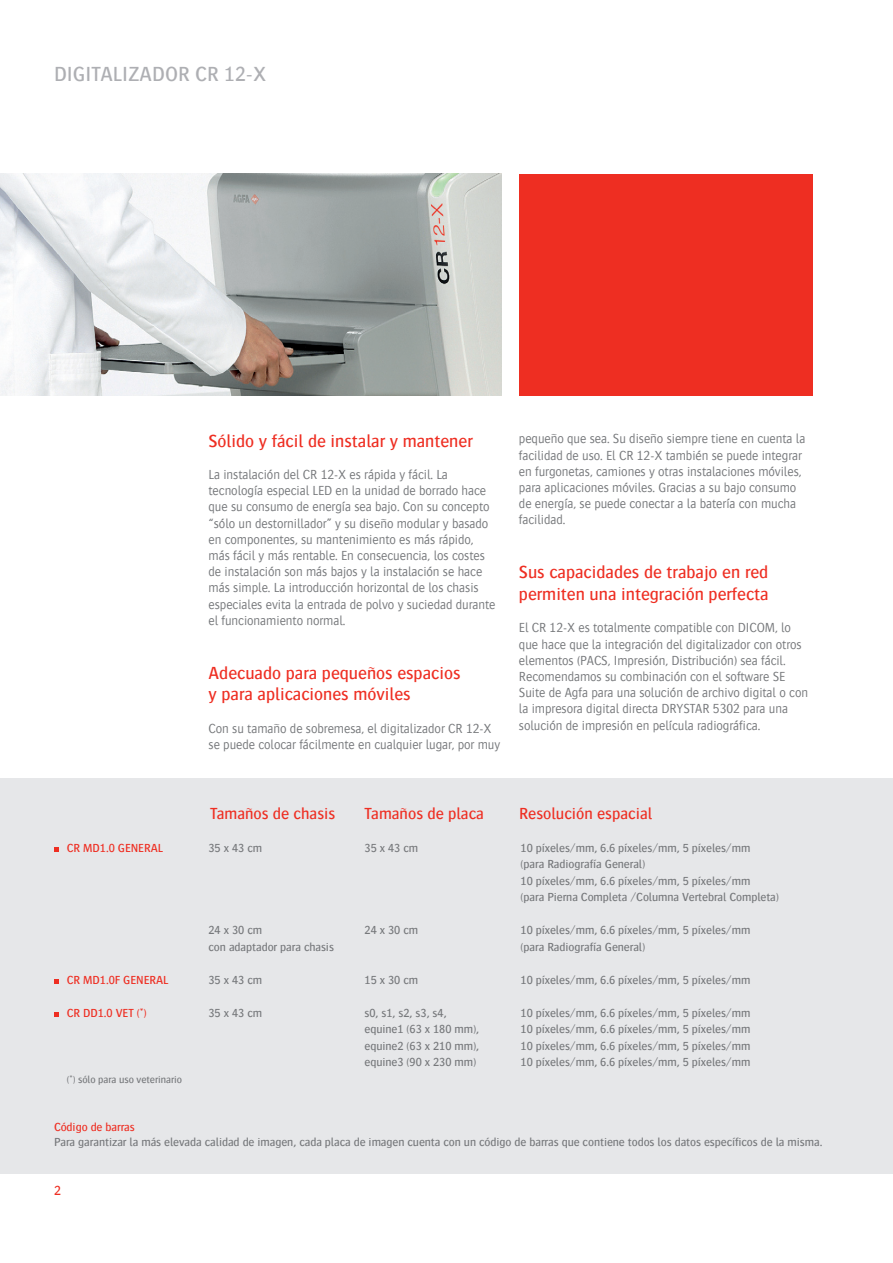
<style>
.page{position:relative;width:893px;height:1263px;background:#fff}
.page>*{position:absolute;margin:0;border:0;box-sizing:border-box;transform-origin:0 0}
.t1{font:500 21px "Bosis For Agfa";color:#aeafb3}
.t2{font:500 18px/21.6px "Bosis For Agfa";color:#ee2e22}
.t3{font:500 16.5px "Bosis For Agfa";color:#ee2e22}
.t4{font:300 13.5px/16.2px "Bosis For Agfa";letter-spacing:-.005em;color:#76787b}
.t5{font:500 13.5px "Bosis For Agfa";color:#ee2e22}
.t6{font:500 12px/16.5px "Bosis For Agfa";letter-spacing:-.005em;color:#76787b}
.t7{font:500 12px "Bosis For Agfa";letter-spacing:-.005em;color:#ee2e22}
.t8{font:500 10.5px "Bosis For Agfa";letter-spacing:-.005em;color:#76787b}
</style>
<div class="page">
<div style="left:0;top:778px;width:893px;height:396px;background:#e6e7e9"></div>
<div style="left:519px;top:174px;width:293px;height:221px;background:#ee2e22"></div>
<img style="left:0;top:174px;width:502px;height:221px">
<svg style="left:54px;top:847px;width:4px;height:4px"></svg>
<svg style="left:54px;top:979px;width:4px;height:4px"></svg>
<svg style="left:54px;top:1012px;width:4px;height:4px"></svg>
<h1 class="t1" style="left:54px;top:63px;width:214px">DIGITALIZADOR CR 12-X</h1>
<h2 class="t2" style="left:209px;top:429px;width:266px">Sólido y fácil de instalar y mantener</h2>
<p class="t4" style="left:209px;top:466px;width:289px">La instalación del CR 12-X es rápida y fácil. La tecnología especial LED en la unidad de borrado hace que su consumo de energía sea bajo. Con su concepto “sólo un destornillador” y su diseño modular y basado en componentes, su mantenimiento es más rápido, más fácil y más rentable. En consecuencia, los costes de instalación son más bajos y la instalación se hace más simple. La introducción horizontal de los chasis especiales evita la entrada de polvo y suciedad durante el funcionamiento normal.</p>
<h2 class="t2" style="left:209px;top:662px;width:254px">Adecuado para pequeños espacios y para aplicaciones móviles</h2>
<p class="t4" style="left:209px;top:720px;width:293px">Con su tamaño de sobremesa, el digitalizador CR 12-X se puede colocar fácilmente en cualquier lugar, por muy</p>
<p class="t4" style="left:519px;top:431px;width:288px">pequeño que sea. Su diseño siempre tiene en cuenta la facilidad de uso. El CR 12-X también se puede integrar en furgonetas, camiones y otras instalaciones móviles, para aplicaciones móviles. Gracias a su bajo consumo de energía, se puede conectar a la batería con mucha facilidad.</p>
<h2 class="t2" style="left:519px;top:561px;width:251px">Sus capacidades de trabajo en red permiten una integración perfecta</h2>
<p class="t4" style="left:519px;top:620px;width:291px">El CR 12-X es totalmente compatible con DICOM, lo que hace que la integración del digitalizador con otros elementos (PACS, Impresión, Distribución) sea fácil.<br>Recomendamos su combinación con el software SE Suite de Agfa para una solución de archivo digital o con la impresora digital directa DRYSTAR 5302 para una solución de impresión en película radiográfica.</p>
<p class="t3" style="left:210px;top:804px;width:127px">Tamaños de chasis</p>
<p class="t3" style="left:365px;top:804px;width:121px">Tamaños de placa</p>
<p class="t3" style="left:519px;top:804px;width:135px">Resolución espacial</p>
<p class="t7" style="left:67px;top:841px;width:98px">CR MD1.0 GENERAL</p>
<p class="t6" style="left:208px;top:839px;width:55px">35 x 43 cm</p>
<p class="t6" style="left:364px;top:839px;width:55px">35 x 43 cm</p>
<p class="t6" style="left:520px;top:839px;width:260px">10 píxeles/mm, 6.6 píxeles/mm, 5 píxeles/mm<br>(para Radiografía General)<br>10 píxeles/mm, 6.6 píxeles/mm, 5 píxeles/mm<br>(para Pierna Completa /Columna Vertebral Completa)</p>
<p class="t6" style="left:208px;top:922px;width:55px">24 x 30 cm</p>
<p class="t6" style="left:364px;top:922px;width:55px">24 x 30 cm</p>
<p class="t6" style="left:520px;top:922px;width:231px">10 píxeles/mm, 6.6 píxeles/mm, 5 píxeles/mm</p>
<p class="t6" style="left:208px;top:938px;width:127px">con adaptador para chasis</p>
<p class="t6" style="left:520px;top:938px;width:126px">(para Radiografía General)</p>
<p class="t7" style="left:67px;top:973px;width:103px">CR MD1.0F GENERAL</p>
<p class="t6" style="left:208px;top:971px;width:55px">35 x 43 cm</p>
<p class="t6" style="left:364px;top:971px;width:55px">15 x 30 cm</p>
<p class="t6" style="left:520px;top:971px;width:231px">10 píxeles/mm, 6.6 píxeles/mm, 5 píxeles/mm</p>
<p class="t7" style="left:67px;top:1006px;width:81px">CR DD1.0 VET (*)</p>
<p class="t6" style="left:208px;top:1004px;width:55px">35 x 43 cm</p>
<p class="t6" style="left:364px;top:1004px;width:84px">s0, s1, s2, s3, s4,</p>
<p class="t6" style="left:520px;top:1004px;width:231px">10 píxeles/mm, 6.6 píxeles/mm, 5 píxeles/mm</p>
<p class="t6" style="left:364px;top:1021px;width:116px">equine1 (63 x 180 mm),</p>
<p class="t6" style="left:520px;top:1021px;width:231px">10 píxeles/mm, 6.6 píxeles/mm, 5 píxeles/mm</p>
<p class="t6" style="left:364px;top:1037px;width:116px">equine2 (63 x 210 mm),</p>
<p class="t6" style="left:520px;top:1037px;width:231px">10 píxeles/mm, 6.6 píxeles/mm, 5 píxeles/mm</p>
<p class="t6" style="left:364px;top:1054px;width:113px">equine3 (90 x 230 mm)</p>
<p class="t6" style="left:520px;top:1054px;width:231px">10 píxeles/mm, 6.6 píxeles/mm, 5 píxeles/mm</p>
<p class="t8" style="left:67px;top:1073px;width:117px">(*) sólo para uso veterinario</p>
<p class="t7" style="left:54px;top:1120px;width:82px">Código de barras</p>
<p class="t6" style="left:54px;top:1134px;width:770px">Para garantizar la más elevada calidad de imagen, cada placa de imagen cuenta con un código de barras que contiene todos los datos específicos de la misma.</p>
<p class="t5" style="left:54px;top:1184px;width:8px">2</p>
</div>
